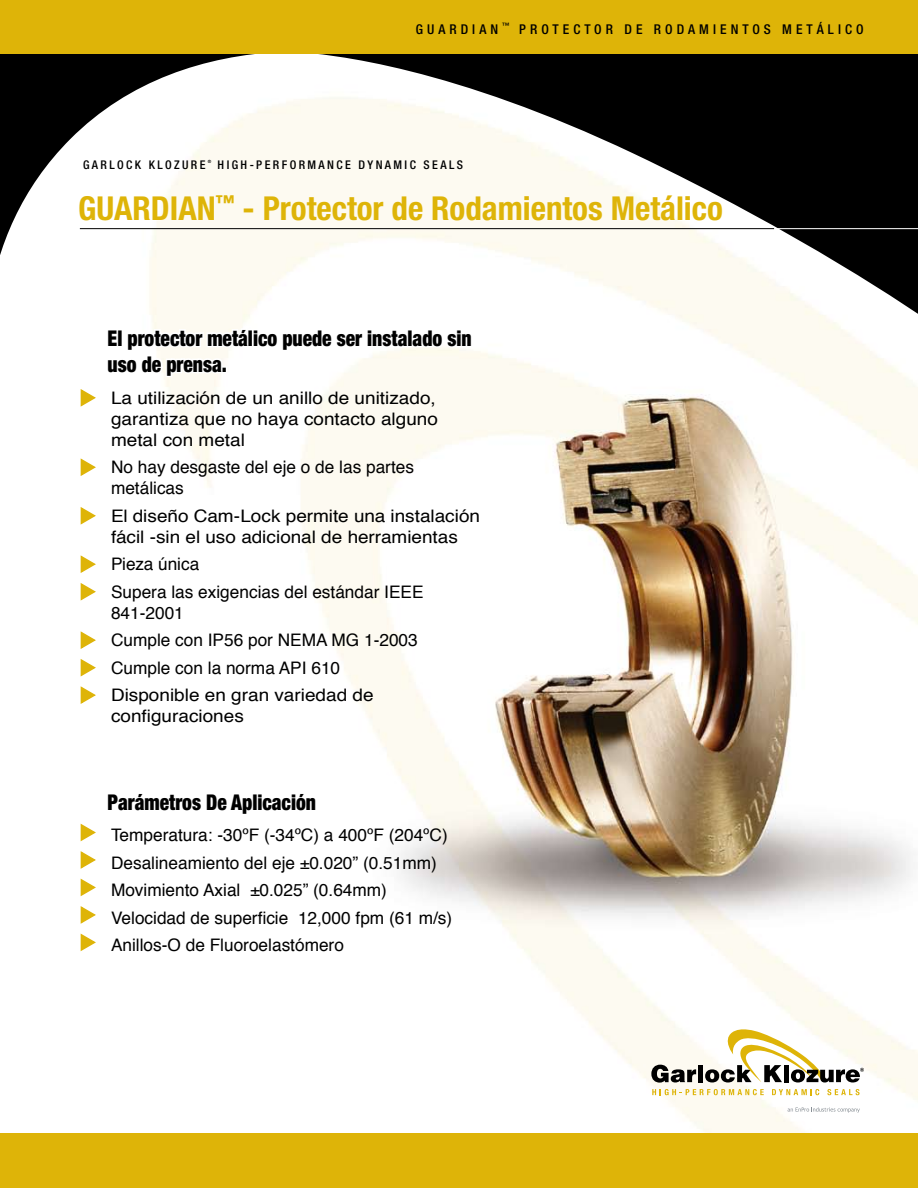
<style>
.page{position:relative;width:918px;height:1188px;background:#fff}
.page>*{position:absolute;margin:0;border:0;box-sizing:border-box;transform-origin:0 0}
.t1{font:700 condensed 33px "Helvetica Neue";color:#deb408}
.t2{font:900 condensed 21.75px/26.1px "Helvetica Neue";color:#000;scale:.9 1}
.t3{font:17.25px/27.5px "Helvetica";color:#000}
.t4{font:17.25px/21px "Helvetica";color:#000;scale:1.1 1}
.t5{font:500 condensed 13.5px "Helvetica Neue";letter-spacing:.3em;color:#000}
.t6{font:500 condensed 12px "Helvetica Neue";letter-spacing:.2em;color:#000}
.t7{font:500 condensed 4.35px "Helvetica Neue";color:#000}
</style>
<div class="page">
<img style="left:0;top:327px;width:918px;height:807px">
<svg style="left:0;top:54px;width:918px;height:273px"></svg>
<hr style="left:776px;top:228px;width:142px;height:1px;background:#fff">
<hr style="left:80px;top:228px;width:694px;height:1px;background:#000">
<div style="left:0;top:1134px;width:918px;height:54px;background:#deb408"></div>
<svg style="left:651px;top:1065px;width:45px;height:18px"></svg>
<div style="left:698px;top:1065px;width:5px;height:17px;background:#000"></div>
<svg style="left:705px;top:1029px;width:159px;height:53px"></svg>
<svg style="left:788px;top:1107px;width:72px;height:6px"></svg>
<svg style="left:652px;top:1089px;width:112px;height:6px"></svg>
<svg style="left:772px;top:1089px;width:47px;height:6px"></svg>
<svg style="left:827px;top:1089px;width:33px;height:6px"></svg>
<div style="left:0;top:0;width:918px;height:54px;background:#deb408"></div>
<svg style="left:105px;top:323px;width:369px;height:61px"></svg>
<svg style="left:80px;top:388px;width:17px;height:20px"></svg>
<svg style="left:80px;top:457px;width:17px;height:20px"></svg>
<svg style="left:80px;top:506px;width:17px;height:20px"></svg>
<svg style="left:80px;top:554px;width:17px;height:20px"></svg>
<svg style="left:80px;top:582px;width:17px;height:20px"></svg>
<svg style="left:80px;top:630px;width:17px;height:20px"></svg>
<svg style="left:80px;top:658px;width:17px;height:20px"></svg>
<svg style="left:80px;top:685px;width:17px;height:20px"></svg>
<svg style="left:80px;top:822px;width:17px;height:21px"></svg>
<svg style="left:80px;top:850px;width:17px;height:20px"></svg>
<svg style="left:80px;top:877px;width:17px;height:21px"></svg>
<svg style="left:80px;top:905px;width:17px;height:20px"></svg>
<svg style="left:80px;top:932px;width:17px;height:21px"></svg>
<p class="t5" style="left:416px;top:22px;width:449px">GUARDIAN <sup>™</sup> PROTECTOR DE RODAMIENTOS METÁLICO</p>
<p class="t6" style="left:83px;top:157px;width:124px">GARLOCK KLOZURE</p>
<p class="t7" style="left:208px;top:159px;width:5px">®</p>
<p class="t6" style="left:218px;top:157px;width:247px">HIGH-PERFORMANCE DYNAMIC SEALS</p>
<h1 class="t1" style="left:78px;top:188px;width:646px">GUARDIAN<sup>™</sup> - Protector de Rodamientos Metálico</h1>
<p class="t2" style="left:108px;top:325px;width:406px">El protector metálico puede ser instalado sin uso de prensa.</p>
<p class="t4" style="left:111px;top:388px;width:299px">La utilización de un anillo de unitizado, garantiza que no haya contacto alguno metal con metal</p>
<p class="t3" style="left:111px;top:457px;width:304px;line-height:21px">No hay desgaste del eje o de las partes metálicas</p>
<p class="t4" style="left:111px;top:506px;width:337px">El diseño Cam-Lock permite una instalación fácil -sin el uso adicional de herramientas</p>
<p class="t3" style="left:111px;top:551px;width:314px">Pieza única<br>Supera las exigencias del estándar IEEE</p>
<p class="t3" style="left:111px;top:599px;width:308px">841-2001<br>Cumple con IP56 por NEMA MG 1-2003<br>Cumple con la norma API 610<br>Disponible en gran variedad de</p>
<p class="t4" style="left:111px;top:706px;width:122px">configuraciones</p>
<p class="t2" style="left:108px;top:788px;width:233px">Parámetros De Aplicación</p>
<p class="t3" style="left:111px;top:822px;width:343px">Temperatura: -30ºF (-34ºC) a 400ºF (204ºC)<br>Desalineamiento del eje ±0.020” (0.51mm)<br>Movimiento Axial ±0.025” (0.64mm)<br>Velocidad de superficie 12,000 fpm (61 m/s)<br>Anillos-O de Fluoroelastómero</p>
</div>
